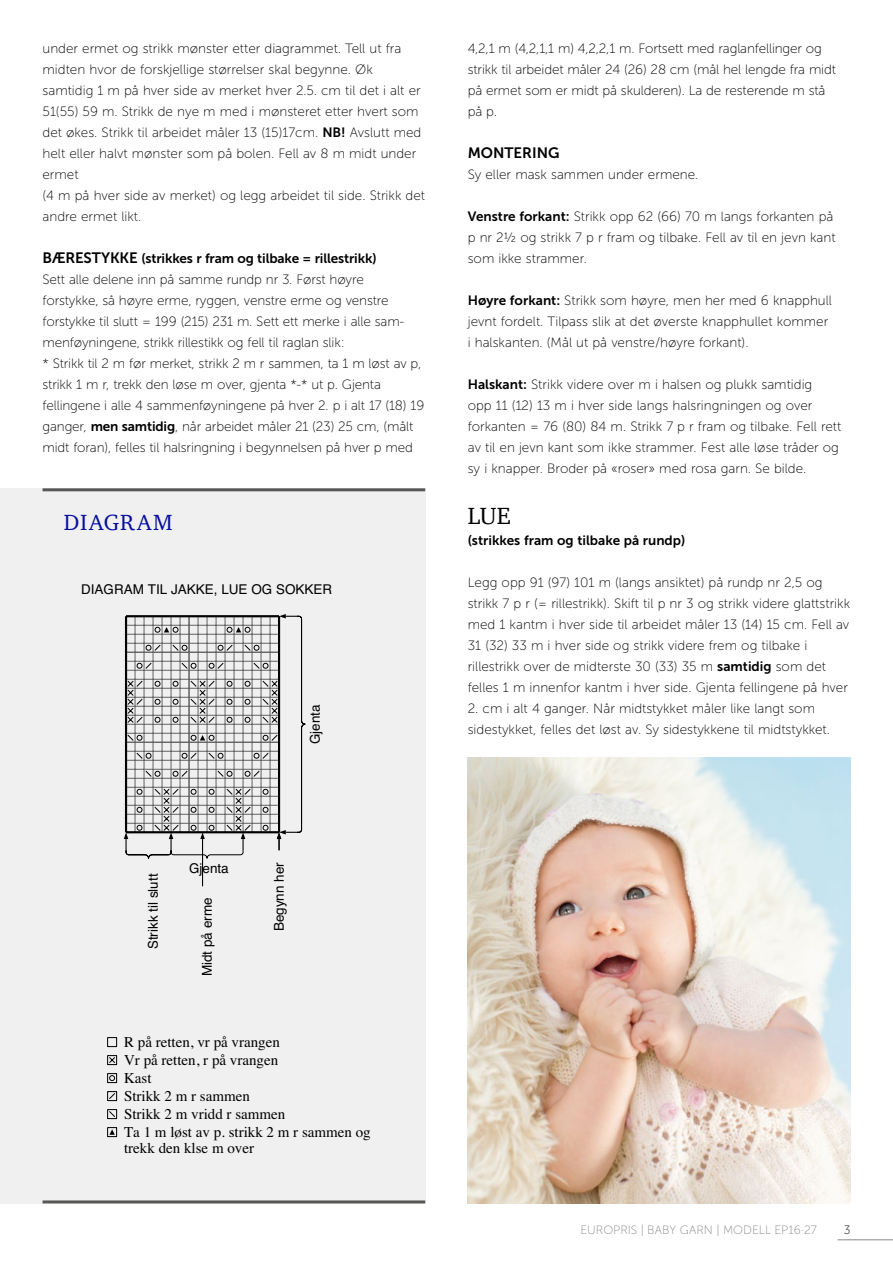
<style>
.page{position:relative;width:893px;height:1263px;background:#fff}
.page>*{position:absolute;margin:0;border:0;box-sizing:border-box;transform-origin:0 0}
.Innhold_-_Venstresti{font:24px "Charter";color:#000}
.t1{font:22.5px "Charter";letter-spacing:.06em;color:#060e9f}
.t2{font:15px/18px "Times";color:#000}
.Innhold_-_Venstresti-2{font:15px "Museo Sans 700";color:#000}
.Innhold_-_Venstresti-3{font:13.5px/21px "Museo Sans 100";color:#000}
.Innhold_-_Venstresti-4{font:13.5px "Museo Sans 700";letter-spacing:-.01em;color:#000}
.t3{font:13.5px "Helvetica";color:#000}
.t4{font:12px "Museo Sans 100";color:#878787}
.t5{font:12px "Museo Sans 100";color:#000}
.s1{font-family:"Museo Sans 700"}
.s2{font-size:15px}
</style>
<div class="page">
<hr style="left:838px;top:1239px;width:55px;height:1px;background:#878787">
<div style="left:0;top:488px;width:425px;height:715px;background:#f0f0f0"></div>
<hr style="left:43px;top:488px;width:382px;height:3px;background:#575756">
<hr style="left:43px;top:1200px;width:382px;height:3px;background:#575756">
<svg style="left:107px;top:1037px;width:10px;height:10px"></svg>
<svg style="left:107px;top:1055px;width:10px;height:64px"></svg>
<svg style="left:107px;top:1127px;width:10px;height:10px"></svg>
<svg style="left:124px;top:614px;width:182px;height:272px"></svg>
<img style="left:468px;top:758px;width:382px;height:445px">
<p class="Innhold_-_Venstresti-3" style="left:43px;top:38px;width:380px">under ermet og strikk mønster etter diagrammet. Tell ut fra midten hvor de forskjellige størrelser skal begynne. Øk samtidig 1 m på hver side av merket hver 2.5. cm til det i alt er 51(55) 59 m. Strikk de nye m med i mønsteret etter hvert som det økes. Strikk til arbeidet måler 13 (15)17cm. <span class="s1">NB!</span> Avslutt med helt eller halvt mønster som på bolen. Fell av 8 m midt under ermet</p>
<p class="Innhold_-_Venstresti-3" style="left:43px;top:185px;width:384px">(4 m på hver side av merket) og legg arbeidet til side. Strikk det andre ermet likt.</p>
<p class="Innhold_-_Venstresti-4" style="left:43px;top:250px;width:335px"><span class="s2">BÆRESTYKKE</span> (strikkes r fram og tilbake = rillestrikk)</p>
<p class="Innhold_-_Venstresti-3" style="left:43px;top:269px;width:323px">Sett alle delene inn på samme rundp nr 3. Først høyre</p>
<p class="Innhold_-_Venstresti-3" style="left:43px;top:290px;width:363px">forstykke, så høyre erme, ryggen, venstre erme og venstre forstykke til slutt = 199 (215) 231 m. Sett ett merke i alle sam&shy;menføyningene, strikk rillestikk og fell til raglan slik:</p>
<p class="Innhold_-_Venstresti-3" style="left:43px;top:353px;width:383px">* Strikk til 2 m før merket, strikk 2 m r sammen, ta 1 m løst av p, strikk 1 m r, trekk den løse m over, gjenta *-* ut p. Gjenta fellingene i alle 4 sammenføyningene på hver 2. p i alt 17 (18) 19 ganger, <span class="s1">men samtidig</span>, når arbeidet måler 21 (23) 25 cm, (målt midt foran), felles til halsringning i begynnelsen på hver p med</p>
<p class="t1" style="left:64px;top:503px;width:111px">DIAGRAM</p>
<p class="t3" style="left:81px;top:579px;width:253px">DIAGRAM TIL JAKKE, LUE OG SOKKER</p>
<p class="t3" style="left:305px;top:744px;width:41px;rotate:-90deg">Gjenta</p>
<p class="Innhold_-_Venstresti-3" style="left:468px;top:38px;width:370px">4,2,1 m (4,2,1,1 m) 4,2,2,1 m. Fortsett med raglanfellinger og strikk til arbeidet måler 24 (26) 28 cm (mål hel lengde fra midt på ermet som er midt på skulderen). La de resterende m stå</p>
<p class="Innhold_-_Venstresti-3" style="left:468px;top:101px;width:31px">på p.</p>
<p class="Innhold_-_Venstresti-2" style="left:468px;top:144px;width:93px">MONTERING</p>
<p class="Innhold_-_Venstresti-3" style="left:468px;top:164px;width:232px">Sy eller mask sammen under ermene.</p>
<p class="Innhold_-_Venstresti-3" style="left:468px;top:206px;width:367px"><span class="s1">Venstre forkant:</span> Strikk opp 62 (66) 70 m langs forkanten på</p>
<p class="Innhold_-_Venstresti-3" style="left:468px;top:227px;width:369px">p nr 2½ og strikk 7 p r fram og tilbake. Fell av til en jevn kant som ikke strammer.</p>
<p class="Innhold_-_Venstresti-3" style="left:468px;top:290px;width:366px"><span class="s1">Høyre forkant:</span> Strikk som høyre, men her med 6 knapphull jevnt fordelt. Tilpass slik at det øverste knapphullet kommer</p>
<p class="Innhold_-_Venstresti-3" style="left:468px;top:332px;width:282px">i halskanten. (Mål ut på venstre/høyre forkant).</p>
<p class="Innhold_-_Venstresti-3" style="left:468px;top:374px;width:346px"><span class="s1">Halskant:</span> Strikk videre over m i halsen og plukk samtidig</p>
<p class="Innhold_-_Venstresti-3" style="left:468px;top:395px;width:375px">opp 11 (12) 13 m i hver side langs halsringningen og over forkanten = 76 (80) 84 m. Strikk 7 p r fram og tilbake. Fell rett av til en jevn kant som ikke strammer. Fest alle løse tråder og sy i knapper. Broder på «roser» med rosa garn. Se bilde.</p>
<p class="Innhold_-_Venstresti" style="left:468px;top:495px;width:44px">LUE</p>
<p class="Innhold_-_Venstresti-4" style="left:468px;top:532px;width:219px">(strikkes fram og tilbake på rundp)</p>
<p class="Innhold_-_Venstresti-3" style="left:468px;top:572px;width:384px">Legg opp 91 (97) 101 m (langs ansiktet) på rundp nr 2,5 og strikk 7 p r (= rillestrikk). Skift til p nr 3 og strikk videre glattstrikk med 1 kantm i hver side til arbeidet måler 13 (14) 15 cm. Fell av 31 (32) 33 m i hver side og strikk videre frem og tilbake i rillestrikk over de midterste 30 (33) 35 m <span class="s1">samtidig</span> som det felles 1 m innenfor kantm i hver side. Gjenta fellingene på hver</p>
<p class="Innhold_-_Venstresti-3" style="left:468px;top:698px;width:364px">2. cm i alt 4 ganger. Når midtstykket måler like langt som sidestykket, felles det løst av. Sy sidestykkene til midtstykket.</p>
<p class="t3" style="left:143px;top:949px;width:77px;rotate:-90deg">Strikk til slutt</p>
<p class="t3" style="left:269px;top:931px;width:71px;rotate:-90deg">Begynn her</p>
<p class="t3" style="left:189px;top:858px;width:41px">Gjenta</p>
<p class="t3" style="left:197px;top:976px;width:80px;rotate:-90deg">Midt på erme</p>
<p class="t2" style="left:124px;top:1031px;width:248px">R på retten, vr på vrangen<br>Vr på retten, r på vrangen<br>Kast<br>Strikk 2 m r sammen<br>Strikk 2 m vridd r sammen<br>Ta 1 m løst av p. strikk 2 m r sammen og</p>
<p class="t2" style="left:124px;top:1138px;width:131px">trekk den klse m over</p>
<p class="t4" style="left:580px;top:1223px;width:238px">EUROPRIS | BABY GARN | MODELL EP16∙27</p>
<p class="t5" style="left:844px;top:1223px;width:8px">3</p>
</div>
